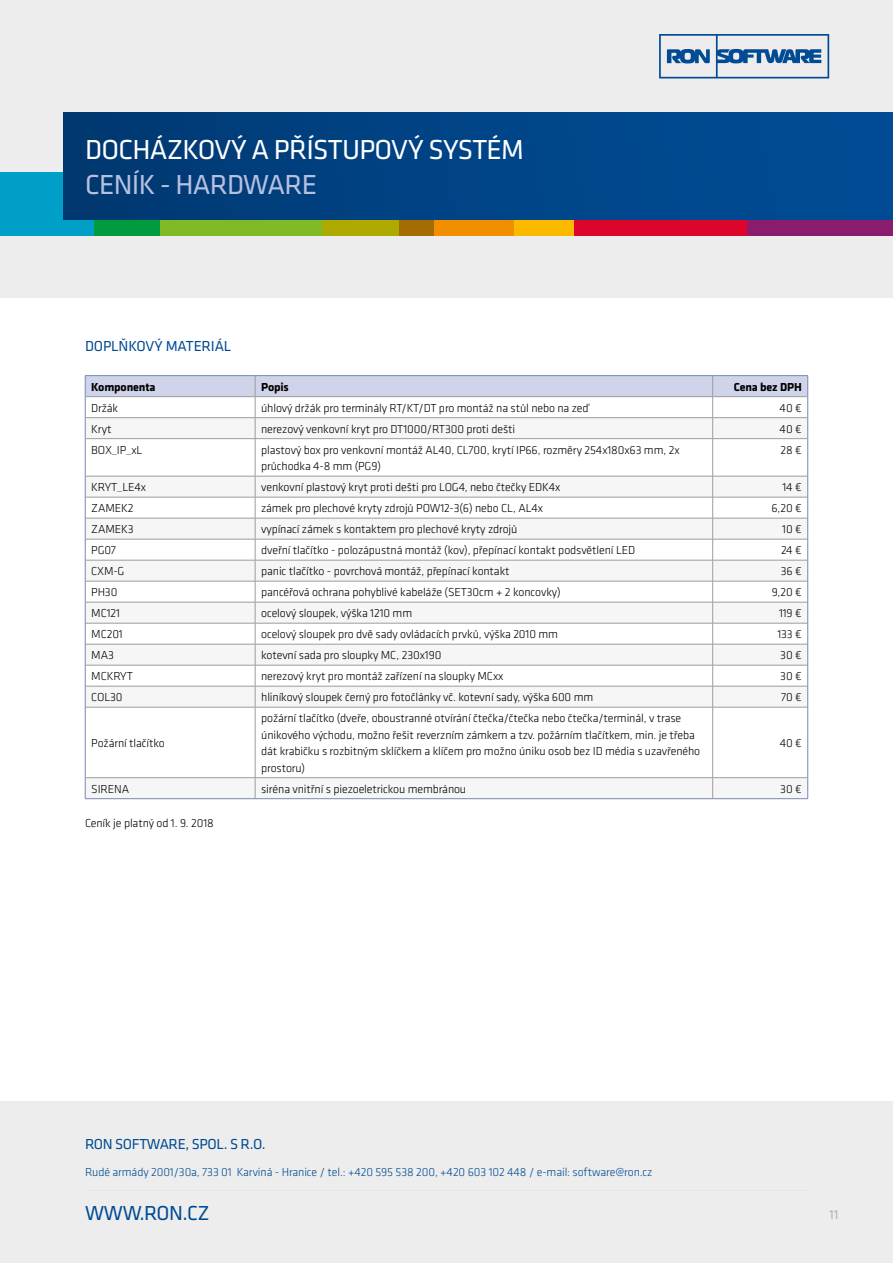
<style>
.page{position:relative;width:893px;height:1263px;background:#fff}
.page>*{position:absolute;margin:0;border:0;box-sizing:border-box;transform-origin:0 0}
.t1{font:28.5px "Klavika";letter-spacing:-.025em;color:#fff}
.t2{font:28.5px "Klavika";letter-spacing:-.025em;color:#b8c0e0}
.t3{font:21px "Klavika";letter-spacing:-.025em;color:#004b93}
.t4{font:15px "Klavika";letter-spacing:-.01em;color:#004b93}
.t5{font:13.5px "Klavika";color:#b3b2b2}
.t6{font:300 12px/16.5px "Klavika";letter-spacing:-.01em;color:#000}
.t7{font:300 12px "Klavika";letter-spacing:-.01em;color:#004b93}
.t8{font:700 12px "Klavika";letter-spacing:-.01em;color:#000}
</style>
<div class="page">
<div style="left:0;top:0;width:893px;height:298px;background:#ededed"></div>
<div style="left:0;top:1101px;width:893px;height:162px;background:#ededed"></div>
<div style="left:0;top:172px;width:744px;height:64px;background:#009fc8"></div>
<div style="left:94px;top:172px;width:650px;height:64px;background:#009b3e"></div>
<div style="left:160px;top:172px;width:635px;height:64px;background:#80ba27"></div>
<svg style="left:323px;top:172px;width:566px;height:64px;background:#a19107"></svg>
<div style="left:434px;top:172px;width:459px;height:64px;background:#f18f00"></div>
<div style="left:514px;top:172px;width:379px;height:64px;background:#fbba00"></div>
<div style="left:574px;top:172px;width:319px;height:64px;background:#dd052b"></div>
<div style="left:747px;top:172px;width:146px;height:64px;background:#8b1c6d"></div>
<div style="left:64px;top:113px;width:829px;height:106px;background:linear-gradient(to right,#003972,#004d98)"></div>
<svg style="left:659px;top:34px;width:170px;height:44px"></svg>
<svg style="left:86px;top:439px;width:721px;height:359px"></svg>
<hr style="left:85px;top:439px;width:1px;height:37px;background:#7988b2">
<hr style="left:807px;top:439px;width:1px;height:37px;background:#7988b2">
<hr style="left:255px;top:439px;width:1px;height:37px;background:#9d9d9c">
<hr style="left:712px;top:439px;width:1px;height:37px;background:#9d9d9c">
<hr style="left:85px;top:476px;width:170px;height:1px;background:#9d9d9c">
<hr style="left:255px;top:476px;width:458px;height:1px;background:#9d9d9c">
<hr style="left:713px;top:476px;width:94px;height:1px;background:#9d9d9c">
<hr style="left:85px;top:497px;width:170px;height:1px;background:#9d9d9c">
<hr style="left:255px;top:497px;width:458px;height:1px;background:#9d9d9c">
<hr style="left:713px;top:497px;width:94px;height:1px;background:#9d9d9c">
<hr style="left:85px;top:518px;width:170px;height:1px;background:#9d9d9c">
<hr style="left:255px;top:518px;width:458px;height:1px;background:#9d9d9c">
<hr style="left:713px;top:518px;width:94px;height:1px;background:#9d9d9c">
<hr style="left:85px;top:375px;width:170px;height:1px;background:#7988b2">
<hr style="left:255px;top:375px;width:458px;height:1px;background:#7988b2">
<hr style="left:713px;top:375px;width:95px;height:1px;background:#7988b2">
<svg style="left:85px;top:376px;width:723px;height:63px"></svg>
<hr style="left:85px;top:396px;width:170px;height:1px;background:#9d9d9c">
<hr style="left:255px;top:396px;width:458px;height:1px;background:#9d9d9c">
<hr style="left:713px;top:396px;width:94px;height:1px;background:#9d9d9c">
<hr style="left:85px;top:539px;width:170px;height:1px;background:#9d9d9c">
<hr style="left:255px;top:539px;width:458px;height:1px;background:#9d9d9c">
<hr style="left:713px;top:539px;width:94px;height:1px;background:#9d9d9c">
<hr style="left:85px;top:560px;width:170px;height:1px;background:#9d9d9c">
<hr style="left:255px;top:560px;width:458px;height:1px;background:#9d9d9c">
<hr style="left:713px;top:560px;width:94px;height:1px;background:#9d9d9c">
<hr style="left:85px;top:581px;width:170px;height:1px;background:#9d9d9c">
<hr style="left:255px;top:581px;width:458px;height:1px;background:#9d9d9c">
<hr style="left:713px;top:581px;width:94px;height:1px;background:#9d9d9c">
<hr style="left:85px;top:602px;width:170px;height:1px;background:#9d9d9c">
<hr style="left:255px;top:602px;width:458px;height:1px;background:#9d9d9c">
<hr style="left:713px;top:602px;width:94px;height:1px;background:#9d9d9c">
<hr style="left:85px;top:623px;width:170px;height:1px;background:#9d9d9c">
<hr style="left:255px;top:623px;width:458px;height:1px;background:#9d9d9c">
<hr style="left:713px;top:623px;width:94px;height:1px;background:#9d9d9c">
<hr style="left:85px;top:644px;width:170px;height:1px;background:#9d9d9c">
<hr style="left:255px;top:644px;width:458px;height:1px;background:#9d9d9c">
<hr style="left:713px;top:644px;width:94px;height:1px;background:#9d9d9c">
<hr style="left:85px;top:665px;width:170px;height:1px;background:#9d9d9c">
<hr style="left:255px;top:665px;width:458px;height:1px;background:#9d9d9c">
<hr style="left:713px;top:665px;width:94px;height:1px;background:#9d9d9c">
<hr style="left:85px;top:686px;width:170px;height:1px;background:#9d9d9c">
<hr style="left:255px;top:686px;width:458px;height:1px;background:#9d9d9c">
<svg style="left:255px;top:476px;width:1px;height:231px"></svg>
<hr style="left:713px;top:686px;width:94px;height:1px;background:#9d9d9c">
<svg style="left:712px;top:476px;width:1px;height:231px"></svg>
<hr style="left:85px;top:707px;width:170px;height:1px;background:#9d9d9c">
<hr style="left:255px;top:707px;width:458px;height:1px;background:#9d9d9c">
<hr style="left:255px;top:707px;width:1px;height:70px;background:#9d9d9c">
<hr style="left:713px;top:707px;width:94px;height:1px;background:#9d9d9c">
<hr style="left:712px;top:707px;width:1px;height:70px;background:#9d9d9c">
<hr style="left:85px;top:777px;width:170px;height:1px;background:#9d9d9c">
<hr style="left:255px;top:777px;width:458px;height:1px;background:#9d9d9c">
<svg style="left:255px;top:778px;width:1px;height:20px"></svg>
<hr style="left:713px;top:777px;width:94px;height:1px;background:#9d9d9c">
<svg style="left:712px;top:778px;width:1px;height:20px"></svg>
<svg style="left:85px;top:476px;width:1px;height:231px"></svg>
<svg style="left:807px;top:476px;width:1px;height:231px"></svg>
<hr style="left:85px;top:707px;width:1px;height:71px;background:#7988b2">
<hr style="left:807px;top:707px;width:1px;height:71px;background:#7988b2">
<svg style="left:85px;top:778px;width:1px;height:20px"></svg>
<svg style="left:807px;top:778px;width:1px;height:20px"></svg>
<hr style="left:85px;top:798px;width:170px;height:1px;background:#7988b2">
<hr style="left:255px;top:798px;width:458px;height:1px;background:#7988b2">
<hr style="left:713px;top:798px;width:95px;height:1px;background:#7988b2">
<h1 class="t1" style="left:85px;top:131px;width:440px">DOCHÁZKOVÝ A PŘÍSTUPOVÝ SYSTÉM</h1>
<h1 class="t2" style="left:85px;top:166px;width:234px">CENÍK - HARDWARE</h1>
<p class="t4" style="left:85px;top:337px;width:144px">DOPLŇKOVÝ MATERIÁL</p>
<p class="t8" style="left:91px;top:378px;width:66px">Komponenta</p>
<p class="t8" style="left:261px;top:378px;width:29px">Popis</p>
<p class="t8" style="left:734px;top:378px;width:70px">Cena bez DPH</p>
<p class="t6" style="left:91px;top:399px;width:29px">Držák</p>
<p class="t6" style="left:261px;top:399px;width:330px">úhlový držák pro terminály RT/KT/DT pro montáž na stůl nebo na zeď</p>
<p class="t6" style="left:780px;top:399px;width:24px">40 €</p>
<p class="t6" style="left:91px;top:420px;width:22px">Kryt</p>
<p class="t6" style="left:261px;top:420px;width:256px">nerezový venkovní kryt pro DT1000/RT300 proti dešti</p>
<p class="t6" style="left:780px;top:420px;width:24px">40 €</p>
<p class="t6" style="left:91px;top:441px;width:51px">BOX_I P_xL</p>
<p class="t6" style="left:261px;top:441px;width:420px">plastový box pro venkovní montáž AL40, CL700, krytí I P66, rozměry 254x180x63 mm, 2x průchodka 4-8 mm (PG9)</p>
<p class="t6" style="left:780px;top:441px;width:23px">28 €</p>
<p class="t6" style="left:91px;top:479px;width:8px">KRYT</p>
<p class="t6" style="left:117px;top:479px;width:30px">_LE4x</p>
<p class="t6" style="left:261px;top:479px;width:301px">venkovní plastový kryt proti dešti pro LO G4, nebo čtečky EDK4x</p>
<p class="t6" style="left:782px;top:479px;width:21px">14 €</p>
<p class="t6" style="left:91px;top:500px;width:44px">ZAMEK2</p>
<p class="t6" style="left:261px;top:500px;width:284px">zámek pro plechové kryty zdrojů POW12-3(6) nebo CL, AL4x</p>
<p class="t6" style="left:771px;top:500px;width:32px">6,20 €</p>
<p class="t6" style="left:91px;top:521px;width:44px">ZAMEK3</p>
<p class="t6" style="left:261px;top:521px;width:258px">vypínací zámek s kontaktem pro plechové kryty zdrojů</p>
<p class="t6" style="left:782px;top:521px;width:21px">10 €</p>
<p class="t6" style="left:91px;top:542px;width:26px">PG07</p>
<p class="t6" style="left:261px;top:542px;width:362px">dveřní tlačítko - polozápustná montáž (kov), přepínací kontakt podsvětlení LED</p>
<p class="t6" style="left:781px;top:542px;width:22px">24 €</p>
<p class="t6" style="left:91px;top:563px;width:35px">CXM-G</p>
<p class="t6" style="left:261px;top:563px;width:250px">panic tlačítko - povrchová montáž, přepínací kontakt</p>
<p class="t6" style="left:781px;top:563px;width:22px">36 €</p>
<p class="t6" style="left:91px;top:584px;width:28px">PH30</p>
<p class="t6" style="left:261px;top:584px;width:301px">pancéřová ochrana pohyblivé kabeláže (SET30cm + 2 koncovky)</p>
<p class="t6" style="left:772px;top:584px;width:31px">9,20 €</p>
<p class="t6" style="left:91px;top:605px;width:30px">MC121</p>
<p class="t6" style="left:261px;top:605px;width:152px">ocelový sloupek, výška 1210 mm</p>
<p class="t6" style="left:779px;top:605px;width:24px">119 €</p>
<p class="t6" style="left:91px;top:626px;width:33px">MC201</p>
<p class="t6" style="left:261px;top:626px;width:298px">ocelový sloupek pro dvě sady ovládacích prvků, výška 2010 mm</p>
<p class="t6" style="left:777px;top:626px;width:26px">133 €</p>
<p class="t6" style="left:91px;top:647px;width:24px">MA3</p>
<p class="t6" style="left:261px;top:647px;width:182px">kotevní sada pro sloupky MC, 230x190</p>
<p class="t6" style="left:780px;top:647px;width:23px">30 €</p>
<p class="t6" style="left:91px;top:668px;width:17px">MCKRYT</p>
<p class="t6" style="left:261px;top:668px;width:244px">nerezový kryt pro montáž zařízení na sloupky MCxx</p>
<p class="t6" style="left:780px;top:668px;width:23px">30 €</p>
<p class="t6" style="left:91px;top:689px;width:33px">COL30</p>
<p class="t6" style="left:261px;top:689px;width:334px">hliníkový sloupek černý pro fotočlánky vč. kotevní sady, výška 600 mm</p>
<p class="t6" style="left:781px;top:689px;width:22px">70 €</p>
<p class="t6" style="left:91px;top:735px;width:75px">Požární tlačítko</p>
<p class="t6" style="left:261px;top:710px;width:441px">požární tlačítko (dveře, oboustranné otvírání čtečka/čtečka nebo čtečka/terminál, v trase únikového východu, možno řešit reverzním zámkem a tzv. požárním tlačítkem, min. je třeba dát krabičku s rozbitným sklíčkem a klíčem pro možno úniku osob bez ID média s uzavřeného prostoru)</p>
<p class="t6" style="left:780px;top:734px;width:24px">40 €</p>
<p class="t6" style="left:91px;top:780px;width:8px">SIRENA</p>
<p class="t6" style="left:261px;top:780px;width:207px">siréna vnitřní s piezoeletrickou membránou</p>
<p class="t6" style="left:780px;top:780px;width:23px">30 €</p>
<p class="t6" style="left:85px;top:815px;width:130px">Ceník je platný od 1. 9. 2018</p>
<p class="t4" style="left:85px;top:1134px;width:10px">RON</p>
<p class="t4" style="left:115px;top:1134px;width:35px">SO FTWARE</p>
<p class="t4" style="left:185px;top:1134px;width:82px">, SPOL. S R.O.</p>
<p class="t7" style="left:85px;top:1164px;width:569px">Rudé armády 2001/30a, 733 01 Karviná - Hranice / tel.: +420 595 538 200, +420 603 102 448 / e-mail: software@ron.cz</p>
<h2 class="t3" style="left:85px;top:1199px;width:126px">WWW.RON.CZ</h2>
<p class="t5" style="left:829px;top:1206px;width:11px">11</p>
</div>
